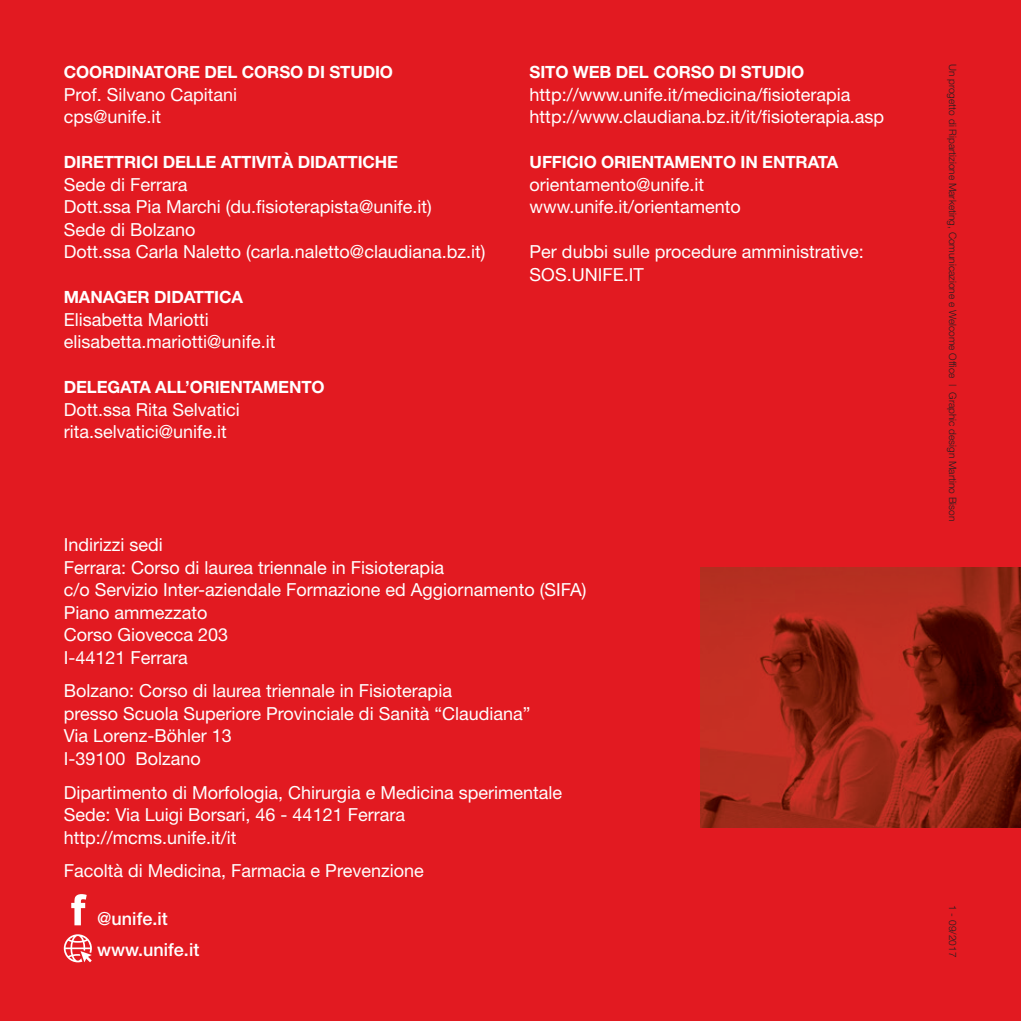
<style>
.page{position:relative;width:1021px;height:1021px;background:#fff}
.page>*{position:absolute;margin:0;border:0;box-sizing:border-box;transform-origin:0 0}
.t1{font:18px/22.5px "Helvetica Neue";color:#fff}
.t2{font:500 18px/31.5px "Helvetica Neue";color:#fff}
.t3{font:700 16.88px "Helvetica Neue";letter-spacing:-.01em;color:#fff}
.t4{font:300 10.12px "Helvetica Neue";color:#231f20}
</style>
<div class="page">
<div style="left:0;top:0;width:1020px;height:1020px;background:#e21a21"></div>
<img style="left:700px;top:568px;width:320px;height:260px">
<svg style="left:71px;top:894px;width:16px;height:31px"></svg>
<svg style="left:64px;top:934px;width:28px;height:28px"></svg>
<p class="t3" style="left:64px;top:62px;width:331px">COORDINATORE DEL CORSO DI STUDIO</p>
<p class="t1" style="left:64px;top:83px;width:175px">Prof. Silvano Capitani cps@unife.it</p>
<p class="t3" style="left:64px;top:152px;width:336px">DIRETTRICI DELLE ATTIVITÀ DIDATTICHE</p>
<p class="t1" style="left:64px;top:173px;width:423px">Sede di Ferrara<br>Dott.ssa Pia Marchi (du.fisioterapista@unife.it)<br>Sede di Bolzano<br>Dott.ssa Carla Naletto (carla.naletto@claudiana.bz.it)</p>
<p class="t3" style="left:64px;top:287px;width:181px">MANAGER DIDATTICA</p>
<p class="t1" style="left:64px;top:308px;width:213px">Elisabetta Mariotti elisabetta.mariotti@unife.it</p>
<p class="t3" style="left:64px;top:377px;width:262px">DELEGATA ALL’ORIENTAMENTO</p>
<p class="t1" style="left:64px;top:398px;width:178px">Dott.ssa Rita Selvatici rita.selvatici@unife.it</p>
<p class="t3" style="left:529px;top:62px;width:276px">SITO WEB DEL CORSO DI STUDIO</p>
<p class="t1" style="left:529px;top:83px;width:356px">http://www.unife.it/medicina/fisioterapia http://www.claudiana.bz.it/it/fisioterapia.asp</p>
<p class="t3" style="left:529px;top:152px;width:310px">UFFICIO ORIENTAMENTO IN ENTRATA</p>
<p class="t1" style="left:529px;top:173px;width:212px">orientamento@unife.it www.unife.it/orientamento</p>
<p class="t1" style="left:529px;top:240px;width:336px">Per dubbi sulle procedure amministrative:<br>SOS.UNIFE.IT</p>
<p class="t1" style="left:64px;top:533px;width:524px">Indirizzi sedi<br>Ferrara: Corso di laurea triennale in Fisioterapia<br>c/o Servizio Inter-aziendale Formazione ed Aggiornamento (SIFA)<br>Piano ammezzato<br>Corso Giovecca 203<br>I-44121 Ferrara</p>
<p class="t1" style="left:64px;top:679px;width:468px">Bolzano: Corso di laurea triennale in Fisioterapia<br>presso Scuola Superiore Provinciale di Sanità “Claudiana” Via Lorenz-Böhler 13<br>I-39100 Bolzano</p>
<p class="t1" style="left:64px;top:780px;width:500px">Dipartimento di Morfologia, Chirurgia e Medicina sperimentale<br>Sede: Via Luigi Borsari, 46 - 44121 Ferrara http://mcms.unife.it/it</p>
<p class="t1" style="left:64px;top:859px;width:361px">Facoltà di Medicina, Farmacia e Prevenzione</p>
<p class="t2" style="left:97px;top:902px;width:104px">@unife.it www.unife.it</p>
<p class="t4" style="left:958px;top:64px;width:459px;rotate:90deg">Un progetto di Ripartizione Marketing, Comunicazione e Welcome Office | Graphic design Martino Bison</p>
<p class="t4" style="left:958px;top:905px;width:54px;rotate:90deg">1 - 09/2017</p>
</div>
